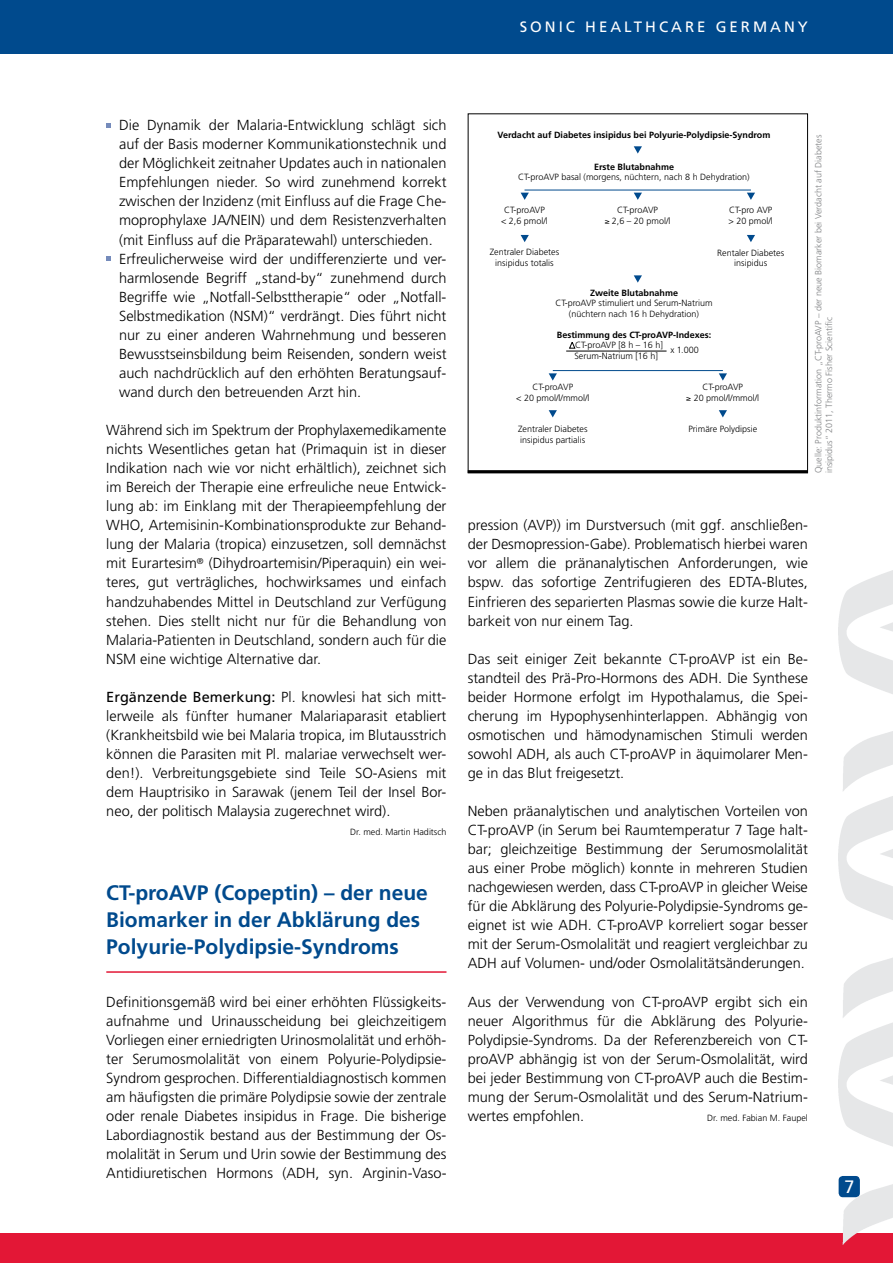
<style>
.page{position:relative;width:893px;height:1263px;background:#fff}
.page>*{position:absolute;margin:0;border:0;box-sizing:border-box;transform-origin:0 0}
.t1{font:700 21px/27px "Frutiger";color:#004a8d}
.t2{font:18px "Frutiger";color:#fff}
.t3{font:15px "Frutiger";letter-spacing:.2em;color:#fff}
.t4{font:300 14.55px/19px "Frutiger";color:#000;text-align:justify}
.t5{font:300 9px/10.5px "Frutiger";color:#000;text-align:center}
.t6{font:700 9px "Frutiger";color:#000}
.t7{font:300 9px/10.5px "Frutiger";color:#808284}
.s1{font-weight:400}
</style>
<div class="page">
<hr style="left:106px;top:971px;width:340px;height:2px;background:#e31736">
<svg style="left:106px;top:123px;width:5px;height:4px"></svg>
<svg style="left:106px;top:256px;width:5px;height:5px"></svg>
<svg style="left:569px;top:342px;width:7px;height:7px"></svg>
<hr style="left:566px;top:351px;width:100px;height:1px;background:#000">
<hr style="left:468px;top:470px;width:340px;height:3px;background:#000">
<svg style="left:634px;top:146px;width:8px;height:8px"></svg>
<svg style="left:634px;top:193px;width:8px;height:7px"></svg>
<svg style="left:747px;top:193px;width:8px;height:7px"></svg>
<svg style="left:747px;top:235px;width:8px;height:7px"></svg>
<svg style="left:521px;top:193px;width:8px;height:7px"></svg>
<svg style="left:521px;top:235px;width:8px;height:7px"></svg>
<svg style="left:634px;top:275px;width:8px;height:8px"></svg>
<svg style="left:549px;top:410px;width:8px;height:7px"></svg>
<svg style="left:549px;top:373px;width:8px;height:8px"></svg>
<svg style="left:719px;top:410px;width:8px;height:7px"></svg>
<svg style="left:719px;top:373px;width:8px;height:8px"></svg>
<hr style="left:524px;top:190px;width:227px;height:1px;background:#004a8d">
<hr style="left:553px;top:370px;width:170px;height:1px;background:#004a8d">
<div style="left:0;top:0;width:893px;height:53px;background:#004a8d"></div>
<div style="left:0;top:1233px;width:893px;height:30px;background:#e31736"></div>
<img style="left:839px;top:570px;width:54px;height:674px">
<div style="left:839px;top:1176px;width:21px;height:21px;background:#004a8d;border-radius:4px"></div>
<p class="t3" style="left:520px;top:18px;width:290px">Sonic Health care GER MAN Y</p>
<p class="t4" style="left:119px;top:116px;width:329px;text-align:left">Die Dynamik der Malaria-Entwicklung schlägt sich auf der Basis moderner Kommunikationstechnik und der Möglichkeit zeitnaher Updates auch in nationalen Empfehlungen nieder. So wird zunehmend korrekt zwischen der Inzidenz (mit Einfluss auf die Frage Che&shy;moprophylaxe JA/NEIN) und dem Resistenzverhalten (mit Einfluss auf die Präparatewahl) unterschieden.<br>Erfreulicherweise wird der undifferenzierte und ver&shy;harmlosende Begriff „stand-by“ zunehmend durch Begriffe wie „Notfall-Selbsttherapie“ oder „Notfall-Selbstmedikation (NSM)“ verdrängt. Dies führt nicht nur zu einer anderen Wahrnehmung und besseren Bewusstseinsbildung beim Reisenden, sondern weist auch nachdrücklich auf den erhöhten Beratungsauf&shy;wand durch den betreuenden Arzt hin.</p>
<p class="t4" style="left:106px;top:421px;width:342px">Während sich im Spektrum der Prophylaxemedikamente nichts Wesentliches getan hat (Primaquin ist in dieser Indikation nach wie vor nicht erhältlich), zeichnet sich im Bereich der Therapie eine erfreuliche neue Entwick&shy;lung ab: im Einklang mit der Therapieempfehlung der WHO, Artemisinin-Kombinationsprodukte zur Behand&shy;lung der Malaria (tropica) einzusetzen, soll demnächst mit Eurartesim<sup>®</sup> (Dihydroartemisin/Piperaquin) ein wei&shy;teres, gut verträgliches, hochwirksames und einfach handzuhabendes Mittel in Deutschland zur Verfügung stehen. Dies stellt nicht nur für die Behandlung von Malaria-Patienten in Deutschland, sondern auch für die NSM eine wichtige Alternative dar.</p>
<p class="t4" style="left:106px;top:687px;width:342px"><span class="s1">Ergänzende Bemerkung:</span> Pl. knowlesi hat sich mitt&shy;lerweile als fünfter humaner Malariaparasit etabliert (Krankheitsbild wie bei Malaria tropica, im Blutausstrich können die Parasiten mit Pl. malariae verwechselt wer&shy;den!). Verbreitungsgebiete sind Teile SO-Asiens mit dem Hauptrisiko in Sarawak (jenem Teil der Insel Bor&shy;neo, der politisch Malaysia zugerechnet wird).</p>
<p class="t5" style="left:350px;top:827px;width:98px">Dr. med. Martin Haditsch</p>
<h1 class="t1" style="left:106px;top:879px;width:323px">CT-proAVP (Copeptin) – der neue<br>Biomarker in der Abklärung des<br>Polyurie-Polydipsie-Syndroms</h1>
<p class="t4" style="left:106px;top:992px;width:342px">Definitionsgemäß wird bei einer erhöhten Flüssigkeits&shy;aufnahme und Urinausscheidung bei gleichzeitigem Vorliegen einer erniedrigten Urinosmolalität und erhöh&shy;ter Serumosmolalität von einem Polyurie-Polydipsie-Syndrom gesprochen. Differentialdiagnostisch kommen am häufigsten die primäre Polydipsie sowie der zentrale oder renale Diabetes insipidus in Frage. Die bisherige Labordiagnostik bestand aus der Bestimmung der Os&shy;molalität in Serum und Urin sowie der Bestimmung des Antidiuretischen Hormons (ADH, syn. Arginin-Vaso-</p>
<p class="t6" style="left:498px;top:130px;width:274px">Verdacht auf Diabetes insipidus bei Polyurie-Polydipsie-Syndrom</p>
<p class="t6" style="left:594px;top:161px;width:82px">Erste Blutabnahme</p>
<p class="t5" style="left:518px;top:172px;width:233px">CT-proAVP basal (morgens, nüchtern, nach 8 h Dehydration)</p>
<p class="t5" style="left:501px;top:205px;width:48px">CT-proAVP &lt; 2,6 pmol/l</p>
<p class="t5" style="left:490px;top:247px;width:71px">Zentraler Diabetes insipidus totalis</p>
<p class="t5" style="left:605px;top:205px;width:67px">CT-proAVP<br>≥ 2,6 – 20 pmol/l</p>
<p class="t5" style="left:728px;top:205px;width:46px;text-align:left">CT-pro AVP &gt; 20 pmol/l</p>
<p class="t5" style="left:717px;top:247px;width:69px">Rentaler Diabetes insipidus</p>
<p class="t6" style="left:590px;top:287px;width:90px">Zweite Blutabnahme</p>
<p class="t5" style="left:555px;top:298px;width:159px">CT-proAVP stimuliert und Serum-Natrium (nüchtern nach 16 h Dehydration)</p>
<p class="t6" style="left:557px;top:329px;width:156px">Bestimmung des CT-proAVP-Indexes:</p>
<p class="t5" style="left:575px;top:340px;width:89px">CT-proAVP [8 h – 16 h]</p>
<p class="t5" style="left:670px;top:345px;width:30px">x 1.000</p>
<p class="t5" style="left:574px;top:351px;width:85px">Serum-Natrium [16 h]</p>
<p class="t5" style="left:516px;top:382px;width:75px">CT-proAVP<br>&lt; 20 pmol/l/mmol/l</p>
<p class="t5" style="left:518px;top:424px;width:71px;text-align:left">Zentraler Diabetes insipidus partialis</p>
<p class="t5" style="left:686px;top:382px;width:74px">CT-proAVP<br>≥ 20 pmol/l/mmol/l</p>
<p class="t5" style="left:688px;top:424px;width:70px">Primäre Polydipsie</p>
<p class="t7" style="left:813px;top:473px;width:340px;rotate:-90deg">Quelle: Produktinformation „CT-proAVP – der neue Biomarker bei Verdacht auf Diabetes insipidus“ 2011, Thermo Fisher Scientific</p>
<p class="t4" style="left:468px;top:516px;width:342px">pression (AVP)) im Durstversuch (mit ggf. anschließen&shy;der Desmopression-Gabe). Problematisch hierbei waren vor allem die pränanalytischen Anforderungen, wie bspw. das sofortige Zentrifugieren des EDTA-Blutes, Einfrieren des separierten Plasmas sowie die kurze Halt&shy;barkeit von nur einem Tag.</p>
<p class="t4" style="left:468px;top:649px;width:342px">Das seit einiger Zeit bekannte CT-proAVP ist ein Be&shy;standteil des Prä-Pro-Hormons des ADH. Die Synthese beider Hormone erfolgt im Hypothalamus, die Spei&shy;cherung im Hypophysenhinterlappen. Abhängig von osmotischen und hämodynamischen Stimuli werden sowohl ADH, als auch CT-proAVP in äquimolarer Men&shy;ge in das Blut freigesetzt.</p>
<p class="t4" style="left:468px;top:802px;width:342px">Neben präanalytischen und analytischen Vorteilen von CT-proAVP (in Serum bei Raumtemperatur 7 Tage halt&shy;bar; gleichzeitige Bestimmung der Serumosmolalität aus einer Probe möglich) konnte in mehreren Studien nachgewiesen werden, dass CT-proAVP in gleicher Weise für die Abklärung des Polyurie-Polydipsie-Syndroms ge&shy;eignet ist wie ADH. CT-proAVP korreliert sogar besser mit der Serum-Osmolalität und reagiert vergleichbar zu ADH auf Volumen- und/oder Osmolalitätsänderungen.</p>
<p class="t4" style="left:468px;top:992px;width:342px">Aus der Verwendung von CT-proAVP ergibt sich ein neuer Algorithmus für die Abklärung des Polyurie-Polydipsie-Syndroms. Da der Referenzbereich von CT&shy;proAVP abhängig ist von der Serum-Osmolalität, wird bei jeder Bestimmung von CT-proAVP auch die Bestim&shy;mung der Serum-Osmolalität und des Serum-Natrium&shy;wertes empfohlen.</p>
<p class="t5" style="left:707px;top:1113px;width:102px">Dr. med. Fabian M. Faupel</p>
<p class="t2" style="left:844px;top:1176px;width:12px">7</p>
</div>
